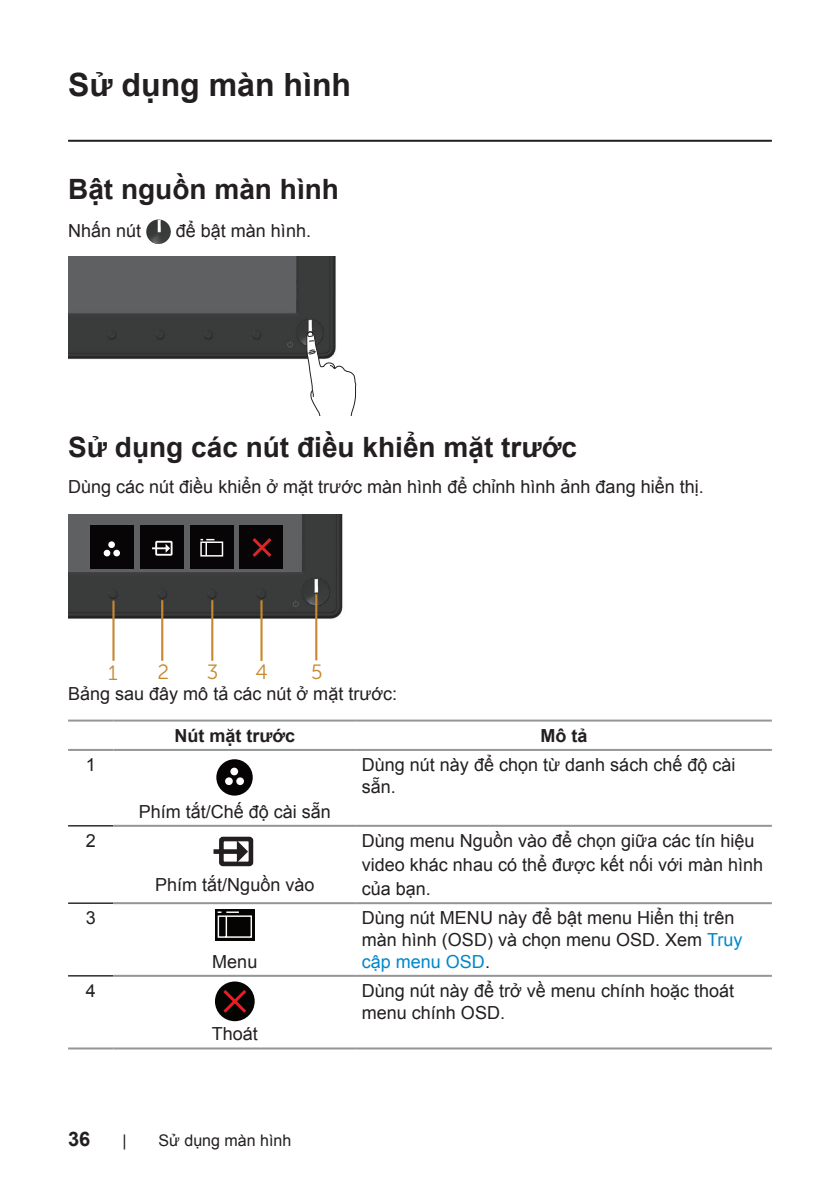
<style>
.page{position:relative;width:840px;height:1191px;background:#fff}
.page>*{position:absolute;margin:0;border:0;box-sizing:border-box;transform-origin:0 0}
.Head_1{font:700 32px "Arial";color:#231f20}
.Head_2{font:700 28px "Arial";color:#231f20}
.t1{font:20.6px "Museo Sans For Dell 300";color:#c78830}
.t2{font:700 20px "Arial";color:#231f20}
.text{font:18px/21.6px "Arial";color:#231f20}
.text-2{font:700 18px "Arial";color:#231f20}
.t3{font:16px "Arial";color:#231f20}
.s1{color:#0087cb}
</style>
<div class="page">
<hr style="left:68px;top:140px;width:703px;height:2px;background:#231f20">
<img style="left:146px;top:219px;width:25px;height:25px;border-radius:12px">
<img style="left:68px;top:257px;width:268px;height:102px">
<svg style="left:306px;top:331px;width:50px;height:84px"></svg>
<img style="left:68px;top:514px;width:275px;height:128px">
<hr style="left:211px;top:600px;width:2px;height:61px;background:#c78830">
<hr style="left:260px;top:600px;width:2px;height:61px;background:#c78830">
<hr style="left:161px;top:600px;width:2px;height:61px;background:#c78830">
<hr style="left:315px;top:594px;width:2px;height:66px;background:#c78830">
<hr style="left:112px;top:600px;width:2px;height:61px;background:#c78830">
<div style="left:90px;top:525px;width:44px;height:43px;background:#070505"></div>
<div style="left:108px;top:541px;width:7px;height:7px;background:#fff;border-radius:50%"></div>
<svg style="left:104px;top:550px;width:6px;height:6px"></svg>
<div style="left:113px;top:550px;width:7px;height:6px;background:#fff;border-radius:50%"></div>
<div style="left:239px;top:525px;width:44px;height:43px;background:#070505"></div>
<svg style="left:252px;top:538px;width:20px;height:19px"></svg>
<div style="left:190px;top:525px;width:43px;height:43px;background:#070505"></div>
<div style="left:200px;top:541px;width:23px;height:15px;border:1px solid #fff"></div>
<svg style="left:200px;top:539px;width:14px;height:17px"></svg>
<div style="left:140px;top:525px;width:43px;height:43px;background:#070505"></div>
<div style="left:155px;top:541px;width:17px;height:14px;border:2px solid #fff"></div>
<svg style="left:152px;top:544px;width:18px;height:9px"></svg>
<hr style="left:68px;top:825px;width:45px;height:1px;background:#231f20">
<hr style="left:68px;top:902px;width:45px;height:2px;background:#231f20">
<hr style="left:68px;top:975px;width:45px;height:1px;background:#231f20">
<hr style="left:68px;top:719px;width:45px;height:2px;background:#939598">
<hr style="left:113px;top:719px;width:243px;height:2px;background:#939598">
<hr style="left:356px;top:719px;width:415px;height:2px;background:#939598">
<hr style="left:113px;top:749px;width:243px;height:2px;background:#939598">
<hr style="left:356px;top:749px;width:415px;height:2px;background:#939598">
<hr style="left:113px;top:825px;width:243px;height:2px;background:#939598">
<hr style="left:356px;top:825px;width:415px;height:2px;background:#939598">
<hr style="left:113px;top:902px;width:243px;height:2px;background:#939598">
<hr style="left:356px;top:902px;width:415px;height:2px;background:#939598">
<hr style="left:113px;top:974px;width:243px;height:2px;background:#939598">
<hr style="left:356px;top:974px;width:415px;height:2px;background:#939598">
<hr style="left:68px;top:1047px;width:45px;height:2px;background:#939598">
<hr style="left:113px;top:1047px;width:243px;height:2px;background:#939598">
<hr style="left:356px;top:1047px;width:415px;height:2px;background:#939598">
<hr style="left:68px;top:749px;width:45px;height:2px;background:#939598">
<div style="left:216px;top:759px;width:36px;height:36px;background:#050303;border-radius:50%"></div>
<div style="left:230px;top:767px;width:8px;height:8px;background:#fff;border-radius:50%"></div>
<div style="left:225px;top:777px;width:8px;height:8px;background:#fff;border-radius:50%"></div>
<div style="left:236px;top:777px;width:8px;height:8px;background:#fff;border-radius:50%"></div>
<svg style="left:213px;top:836px;width:40px;height:30px"></svg>
<div style="left:215px;top:909px;width:39px;height:31px;background:#050403"></div>
<svg style="left:217px;top:911px;width:35px;height:27px"></svg>
<div style="left:215px;top:981px;width:39px;height:40px;background:#040503;border-radius:50%"></div>
<svg style="left:220px;top:986px;width:29px;height:30px"></svg>
<p class="Head_1" style="left:68px;top:63px;width:284px">Sử dụng màn hình</p>
<p class="Head_2" style="left:68px;top:170px;width:272px">Bật nguồn màn hình</p>
<p class="text" style="left:68px;top:220px;width:75px">Nhấn nút</p>
<p class="text" style="left:176px;top:220px;width:137px">để bật màn hình.</p>
<p class="Head_2" style="left:68px;top:429px;width:510px">Sử dụng các nút điều khiển mặt trước</p>
<p class="text" style="left:68px;top:476px;width:637px">Dùng các nút điều khiển ở mặt trước màn hình để chỉnh hình ảnh đang hiển thị.</p>
<p class="t1" style="left:108px;top:661px;width:11px">1</p>
<p class="t1" style="left:157px;top:661px;width:13px">2</p>
<p class="t1" style="left:207px;top:661px;width:13px">3</p>
<p class="t1" style="left:255px;top:661px;width:14px">4</p>
<p class="t1" style="left:311px;top:661px;width:13px">5</p>
<p class="text" style="left:68px;top:683px;width:330px">Bảng sau đây mô tả các nút ở mặt trước:</p>
<p class="text-2" style="left:174px;top:723px;width:122px">Nút mặt trước</p>
<p class="text-2" style="left:540px;top:723px;width:48px">Mô tả</p>
<p class="text" style="left:86px;top:754px;width:12px">1</p>
<p class="text" style="left:139px;top:800px;width:194px">Phím tắt/Chế độ cài sẵn</p>
<p class="text" style="left:361px;top:754px;width:375px">Dùng nút này để chọn từ danh sách chế độ cài sẵn.</p>
<p class="text" style="left:86px;top:830px;width:12px">2</p>
<p class="text" style="left:86px;top:907px;width:12px">3</p>
<p class="text" style="left:86px;top:980px;width:12px">4</p>
<p class="text" style="left:155px;top:874px;width:161px">Phím tắt/Nguồn vào</p>
<p class="text" style="left:212px;top:950px;width:47px">Menu</p>
<p class="text" style="left:212px;top:1023px;width:48px">Thoát</p>
<p class="t2" style="left:68px;top:1125px;width:24px">36</p>
<p class="t3" style="left:122px;top:1129px;width:6px">|</p>
<p class="t3" style="left:158px;top:1129px;width:134px">Sử dụng màn hình</p>
<p class="text" style="left:361px;top:828px;width:402px;line-height:24px">Dùng menu Nguồn vào để chọn giữa các tín hiệu video khác nhau có thể được kết nối với màn hình của bạn.</p>
<p class="text" style="left:361px;top:907px;width:382px">Dùng nút MENU này để bật menu Hiển thị trên màn hình (OSD) và chọn menu OSD. Xem <span class="s1">Truy cập menu OSD</span>.</p>
<p class="text" style="left:361px;top:980px;width:374px">Dùng nút này để trở về menu chính hoặc thoát menu chính OSD.</p>
</div>
